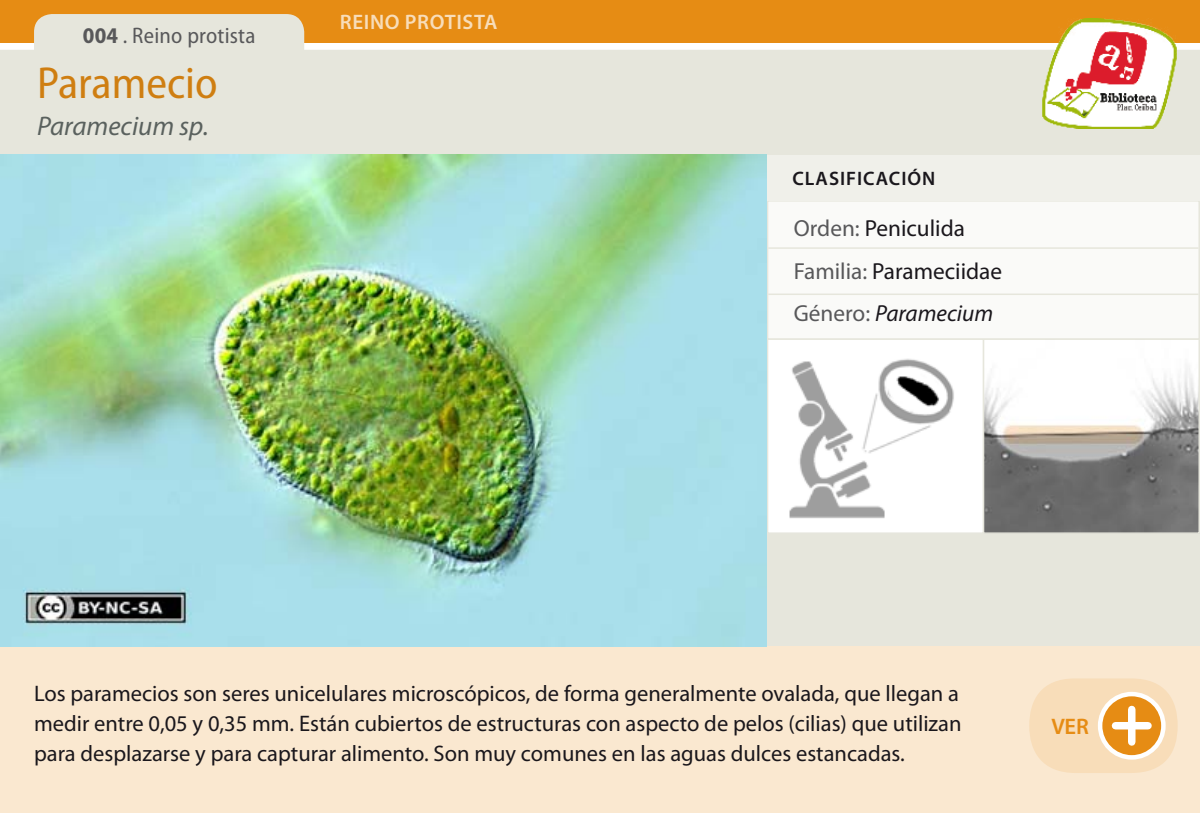
<style>
.page{position:relative;width:1200px;height:813px;background:#fff}
.page>*{position:absolute;margin:0;border:0;box-sizing:border-box;transform-origin:0 0}
.t1{font:semi-condensed 45px "Myriad Pro";color:#e68c14}
.t2{font:italic 27px "Myriad Pro";color:#646c6e}
.t3{font:23.25px/42.5px "Myriad Pro";color:#1a171c}
.t4{font:22.5px/30px "Myriad Pro";color:#1a171c;text-align:justify}
.t5{font:semi-condensed 22.5px "Myriad Pro";letter-spacing:.01em;color:#58585a}
.t6{font:600 22.5px "Myriad Pro";color:#e68c14}
.t7{font:600 21px "Myriad Pro";letter-spacing:.03em;color:#f8ddb9}
.t8{font:600 19.5px "Myriad Pro";letter-spacing:.05em;color:#1a171c}
.s1{font-weight:700}
.s2{color:#58585a}
.s3{font-style:italic}
</style>
<div class="page">
<div style="left:0;top:0;width:1199px;height:43px;background:#e68c14"></div>
<svg style="left:0;top:14px;width:1199px;height:141px;fill:#e6e6dc"></svg>
<div style="left:766px;top:533px;width:433px;height:112px;background:#e6e6dc"></div>
<div style="left:0;top:645px;width:1199px;height:167px;background:#fae8d0"></div>
<img style="left:1040px;top:18px;width:137px;height:110px">
<div style="left:1028px;top:678px;width:149px;height:94px;background:#f8ddb9;border-radius:47px"></div>
<svg style="left:1099px;top:693px;width:64px;height:64px;background:#ea9f3c"></svg>
<div style="left:1097px;top:691px;width:68px;height:68px;border:4px solid #fff;border-radius:50%"></div>
<div style="left:1127px;top:709px;width:8px;height:32px;background:#fff"></div>
<div style="left:1115px;top:721px;width:32px;height:8px;background:#fff"></div>
<img style="left:985px;top:368px;width:211px;height:162px">
<div style="left:982px;top:338px;width:217px;height:195px;border:2px solid #e6e6dc"></div>
<svg style="left:789px;top:358px;width:165px;height:161px"></svg>
<div style="left:766px;top:338px;width:217px;height:195px;border:2px solid #e6e6dc"></div>
<div style="left:767px;top:201px;width:431px;height:138px;background:#fafaf8"></div>
<hr style="left:768px;top:247px;width:430px;height:2px;background:#e6e6dc">
<hr style="left:768px;top:293px;width:430px;height:2px;background:#e6e6dc">
<div style="left:766px;top:200px;width:433px;height:139px;border:2px solid #e6e6dc"></div>
<div style="left:766px;top:155px;width:433px;height:45px;background:#f0f0ea"></div>
<img style="left:0;top:155px;width:766px;height:490px">
<p class="t5" style="left:83px;top:21px;width:174px"><span class="s1">004</span> . Reino protista</p>
<h1 class="t1" style="left:37px;top:56px;width:182px">Paramecio</h1>
<p class="t2" style="left:37px;top:109px;width:173px">Paramecium sp.</p>
<p class="t7" style="left:340px;top:9px;width:159px">REINO PROTISTA</p>
<p class="t8" style="left:792px;top:166px;width:141px">CLASI FICACIÓN</p>
<p class="t3" style="left:793px;top:206px;width:210px"><span class="s2">Orden:</span> Peniculida<br><span class="s2">Familia:</span> Parameciidae<br><span class="s2">Género:</span> <span class="s3">Paramecium</span></p>
<p class="t4" style="left:34px;top:677px;width:928px">Los paramecios son seres unicelulares microscópicos, de forma generalmente ovalada, que llegan a medir entre 0,05 y 0,35 mm. Están cubiertos de estructuras con aspecto de pelos (cilias) que utilizan para desplazarse y para capturar alimento. Son muy comunes en las aguas dulces estancadas.</p>
<p class="t6" style="left:1051px;top:712px;width:26px">VER</p>
</div>
